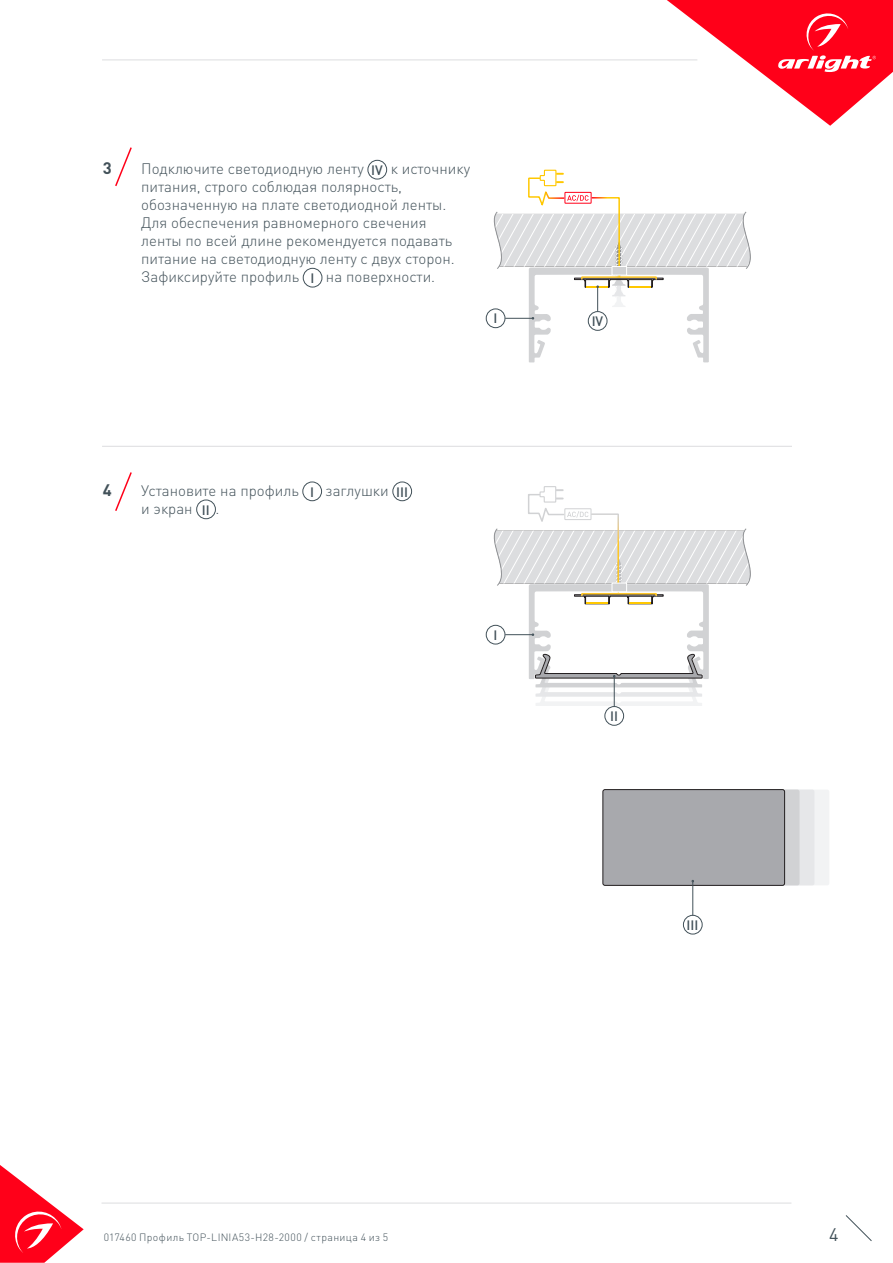
<style>
.page{position:relative;width:893px;height:1263px;background:#fff}
.page>*{position:absolute;margin:0;border:0;box-sizing:border-box;transform-origin:0 0}
.t1{font:18px "DIN Pro";color:#425159}
.t2{font:700 16.5px "DIN Pro";color:#425159}
.t3{font:300 15px/18px "DIN Pro";color:#425159}
.t4{font:500 13.5px "DIN Pro";color:#425159}
.t5{font:300 10.5px "DIN Pro";letter-spacing:.04em;color:#425159}
</style>
<div class="page">
<svg style="left:0;top:1165px;width:84px;height:98px"></svg>
<svg style="left:845px;top:1215px;width:27px;height:26px"></svg>
<svg style="left:667px;top:0;width:226px;height:126px"></svg>
<hr style="left:102px;top:60px;width:595px;height:1px;background:#dcdddf">
<div style="left:648px;top:789px;width:181px;height:96px;background:#f2f3f4;border-radius:2px"></div>
<div style="left:633px;top:789px;width:181px;height:96px;background:#e6e7e9;border-radius:2px"></div>
<div style="left:618px;top:789px;width:181px;height:96px;background:#d1d2d4;border-radius:2px"></div>
<div style="left:603px;top:789px;width:182px;height:96px;background:#a8a9ad;border-radius:2px"></div>
<div style="left:603px;top:789px;width:182px;height:96px;border:1px solid #231f20;border-radius:2px"></div>
<hr style="left:102px;top:446px;width:690px;height:1px;background:#dcdddf">
<div style="left:368px;top:160px;width:19px;height:19px;border:1px solid #425159;border-radius:50%"></div>
<div style="left:303px;top:268px;width:19px;height:19px;border:1px solid #425159;border-radius:50%"></div>
<div style="left:303px;top:482px;width:19px;height:19px;border:1px solid #425159;border-radius:50%"></div>
<div style="left:393px;top:482px;width:19px;height:19px;border:1px solid #425159;border-radius:50%"></div>
<div style="left:196px;top:500px;width:20px;height:19px;border:1px solid #425159;border-radius:50%"></div>
<svg style="left:115px;top:147px;width:17px;height:40px"></svg>
<svg style="left:115px;top:472px;width:17px;height:39px"></svg>
<hr style="left:102px;top:1203px;width:689px;height:1px;background:#dcdddf">
<div style="left:683px;top:915px;width:19px;height:19px;border:1px solid #425159;border-radius:50%"></div>
<hr style="left:692px;top:882px;width:1px;height:33px;background:#425159">
<svg style="left:486px;top:169px;width:265px;height:193px"></svg>
<div style="left:605px;top:706px;width:19px;height:19px;border:1px solid #425159;border-radius:50%"></div>
<hr style="left:614px;top:677px;width:1px;height:30px;background:#425159">
<svg style="left:486px;top:486px;width:265px;height:220px"></svg>
<p class="t2" style="left:103px;top:157px;width:10px">3</p>
<p class="t3" style="left:141px;top:159px;width:224px">Подключите светодиодную ленту</p>
<p class="t4" style="left:371px;top:161px;width:13px">IV</p>
<p class="t3" style="left:141px;top:159px;width:330px;text-indent:249px">к источнику питания, строго соблюдая полярность, обозначенную на плате светодиодной ленты.<br>Для обеспечения равномерного свечения ленты по всей длине рекомендуется подавать питание на светодиодную ленту с двух сторон.<br>Зафиксируйте профиль</p>
<p class="t4" style="left:310px;top:269px;width:5px">I</p>
<p class="t3" style="left:326px;top:267px;width:111px">на поверхности.</p>
<p class="t4" style="left:493px;top:309px;width:5px">I</p>
<p class="t2" style="left:103px;top:479px;width:10px">4</p>
<p class="t3" style="left:141px;top:481px;width:159px">Установите на профиль</p>
<p class="t4" style="left:310px;top:482px;width:5px">I</p>
<p class="t3" style="left:326px;top:481px;width:65px">заглушки</p>
<p class="t4" style="left:396px;top:482px;width:13px">III</p>
<p class="t3" style="left:141px;top:499px;width:53px">и экран</p>
<p class="t4" style="left:202px;top:500px;width:9px">II</p>
<p class="t3" style="left:216px;top:499px;width:5px">.</p>
<p class="t4" style="left:493px;top:626px;width:5px">I</p>
<p class="t4" style="left:592px;top:312px;width:13px">IV</p>
<p class="t4" style="left:610px;top:707px;width:9px">II</p>
<p class="t4" style="left:687px;top:916px;width:13px">III</p>
<p class="t5" style="left:104px;top:1230px;width:286px">017460 Профиль TOP-LINIA53-H28-2000 / страница 4 из 5</p>
<p class="t1" style="left:829px;top:1222px;width:11px">4</p>
</div>
